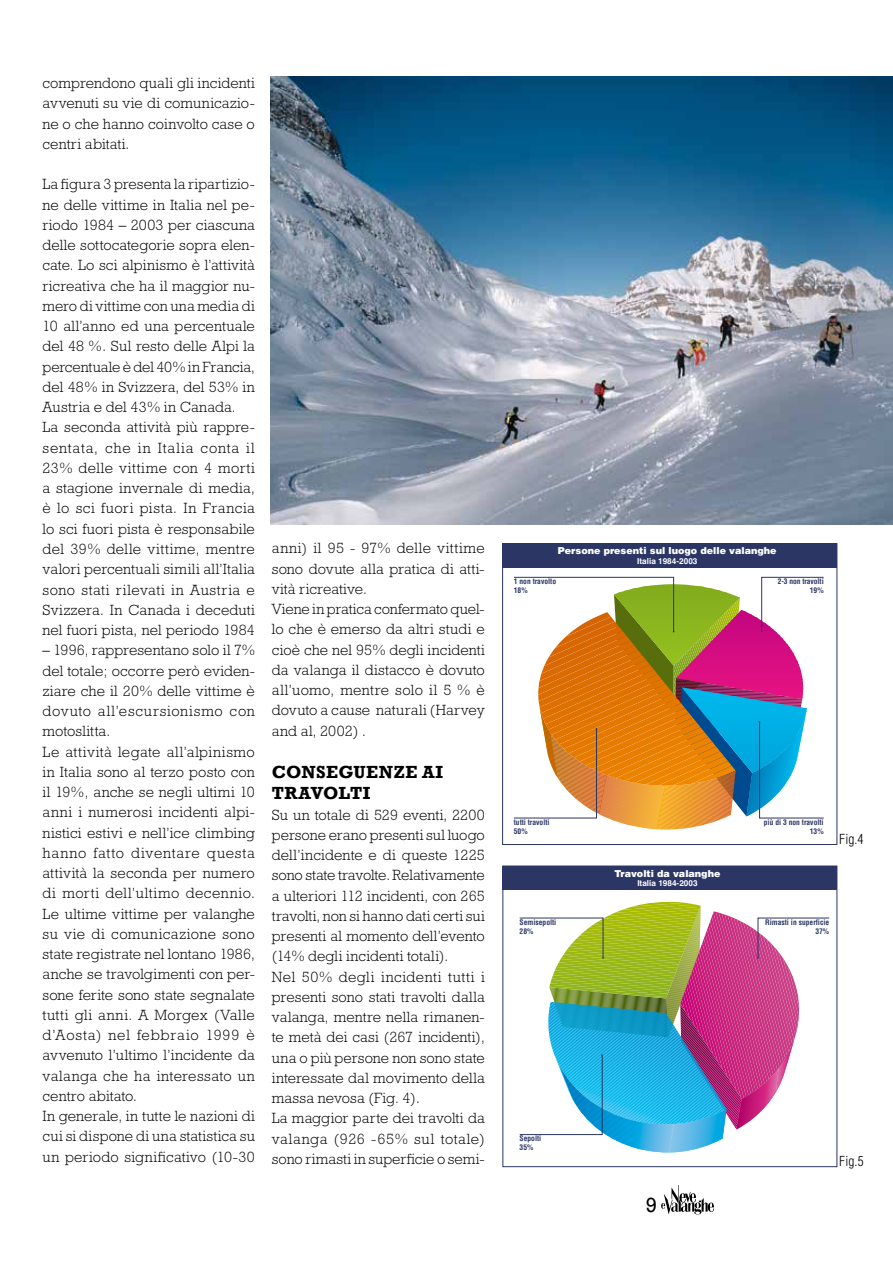
<style>
.page{position:relative;width:893px;height:1263px;background:#fff}
.page>*{position:absolute;margin:0;border:0;box-sizing:border-box;transform-origin:0 0}
.t1{font:21px "Rockwell";color:#000}
.t2{font:700 18px/21.8px "Rockwell";letter-spacing:.02em;color:#000}
.t3{font:300 15px/20.2px "Rockwell";letter-spacing:.01em;color:#000}
.t4{font:300 condensed 13.5px "Helvetica";letter-spacing:.01em;color:#000}
.t5{font:900 9.6px "Helvetica";color:#fff}
.t6{font:700 8.25px "Helvetica";color:#fff}
.t7{font:700 condensed 7.5px/8.9px "Helvetica";color:#2b3665}
</style>
<div class="page">
<svg style="left:661px;top:1185px;width:53px;height:29px"></svg>
<img style="left:271px;top:77px;width:622px;height:447px">
<div style="left:503px;top:544px;width:334px;height:24px;background:#2b3665"></div>
<div style="left:502px;top:543px;width:335px;height:302px;border:1px solid #2b3665"></div>
<svg style="left:514px;top:577px;width:310px;height:253px"></svg>
<div style="left:503px;top:866px;width:334px;height:24px;background:#2b3665"></div>
<div style="left:502px;top:866px;width:335px;height:301px;border:1px solid #2b3665"></div>
<svg style="left:519px;top:902px;width:310px;height:251px"></svg>
<p class="t3" style="left:43px;top:73px;width:214px;text-align:justify">comprendono quali gli incidenti avvenuti su vie di comunicazio&shy;ne o che hanno coinvolto case o centri abitati.</p>
<p class="t3" style="left:43px;top:174px;width:214px">La figura 3 presenta la ripartizio&shy;ne delle vittime in Italia nel pe&shy;riodo 1984 – 2003 per ciascuna delle sottocategorie sopra elen&shy;cate. Lo sci alpinismo è l’attività ricreativa che ha il maggior nu&shy;mero di vittime con una media di<br>10 all’anno ed una percentuale del 48 %. Sul resto delle Alpi la percentuale è del 40% in Francia, del 48% in Svizzera, del 53% in<br>Austria e del 43% in Canada.<br>La seconda attività più rappre&shy;sentata, che in Italia conta il<br>23% delle vittime con 4 morti a stagione invernale di media, è lo sci fuori pista. In Francia lo sci fuori pista è responsabile del 39% delle vittime, mentre valori percentuali simili all’Italia sono stati rilevati in Austria e<br>Svizzera. In Canada i deceduti nel fuori pista, nel periodo 1984</p>
<p class="t3" style="left:43px;top:640px;width:214px">– 1996, rappresentano solo il 7% del totale; occorre però eviden&shy;ziare che il 20% delle vittime è dovuto all’escursionismo con motoslitta.<br>Le attività legate all’alpinismo in Italia sono al terzo posto con il 19%, anche se negli ultimi 10 anni i numerosi incidenti alpi&shy;nistici estivi e nell’ice climbing hanno fatto diventare questa attività la seconda per numero di morti dell’ultimo decennio.<br>Le ultime vittime per valanghe su vie di comunicazione sono state registrate nel lontano 1986, anche se travolgimenti con per&shy;sone ferite sono state segnalate tutti gli anni. A Morgex (Valle d’Aosta) nel febbraio 1999 è avvenuto l’ultimo l’incidente da valanga che ha interessato un centro abitato.<br>In generale, in tutte le nazioni di cui si dispone di una statistica su un periodo significativo (10-30</p>
<p class="t3" style="left:272px;top:538px;width:214px">anni) il 95 - 97% delle vittime sono dovute alla pratica di atti&shy;vità ricreative.<br>Viene in pratica confermato quel&shy;lo che è emerso da altri studi e cioè che nel 95% degli incidenti da valanga il distacco è dovuto all’uomo, mentre solo il 5 % è dovuto a cause naturali (Harvey and al, 2002) .</p>
<p class="t2" style="left:272px;top:761px;width:173px">CONSEGUENZE AI<br>TRAVOLTI</p>
<p class="t3" style="left:272px;top:804px;width:214px">Su un totale di 529 eventi, 2200 persone erano presenti sul luogo dell’incidente e di queste 1225 sono state travolte. Relativamente a ulteriori 112 incidenti, con 265 travolti, non si hanno dati certi sui presenti al momento dell’evento (14% degli incidenti totali).<br>Nel 50% degli incidenti tutti i presenti sono stati travolti dalla valanga, mentre nella rimanen&shy;te metà dei casi (267 incidenti), una o più persone non sono state interessate dal movimento della massa nevosa (Fig. 4).<br>La maggior parte dei travolti da valanga (926 -65% sul totale) sono rimasti in superficie o semi-</p>
<p class="t5" style="left:558px;top:545px;width:220px">Persone presenti sul luogo delle valanghe</p>
<p class="t6" style="left:637px;top:554px;width:62px">Italia 1984-2003</p>
<p class="t7" style="left:514px;top:577px;width:44px">1 non travolto<br>18%</p>
<p class="t7" style="left:778px;top:577px;width:47px;text-align:right">2-3 non travolti<br>19%</p>
<p class="t7" style="left:514px;top:817px;width:37px">tutti travolti<br>50%</p>
<p class="t7" style="left:764px;top:817px;width:61px;text-align:right">più di 3 non travolti<br>13%</p>
<p class="t5" style="left:614px;top:867px;width:108px">Travolti da valanghe</p>
<p class="t6" style="left:637px;top:877px;width:62px">Italia 1984-2003</p>
<p class="t7" style="left:765px;top:917px;width:65px;text-align:right">Rimasti in superficie<br>37%</p>
<p class="t7" style="left:520px;top:917px;width:38px">Semisepolti<br>28%</p>
<p class="t4" style="left:839px;top:830px;width:26px">Fig.4</p>
<p class="t7" style="left:520px;top:1134px;width:23px">Sepolti<br>35%</p>
<h1 class="t1" style="left:646px;top:1192px;width:13px">9</h1>
<p class="t4" style="left:839px;top:1152px;width:26px">Fig.5</p>
</div>
